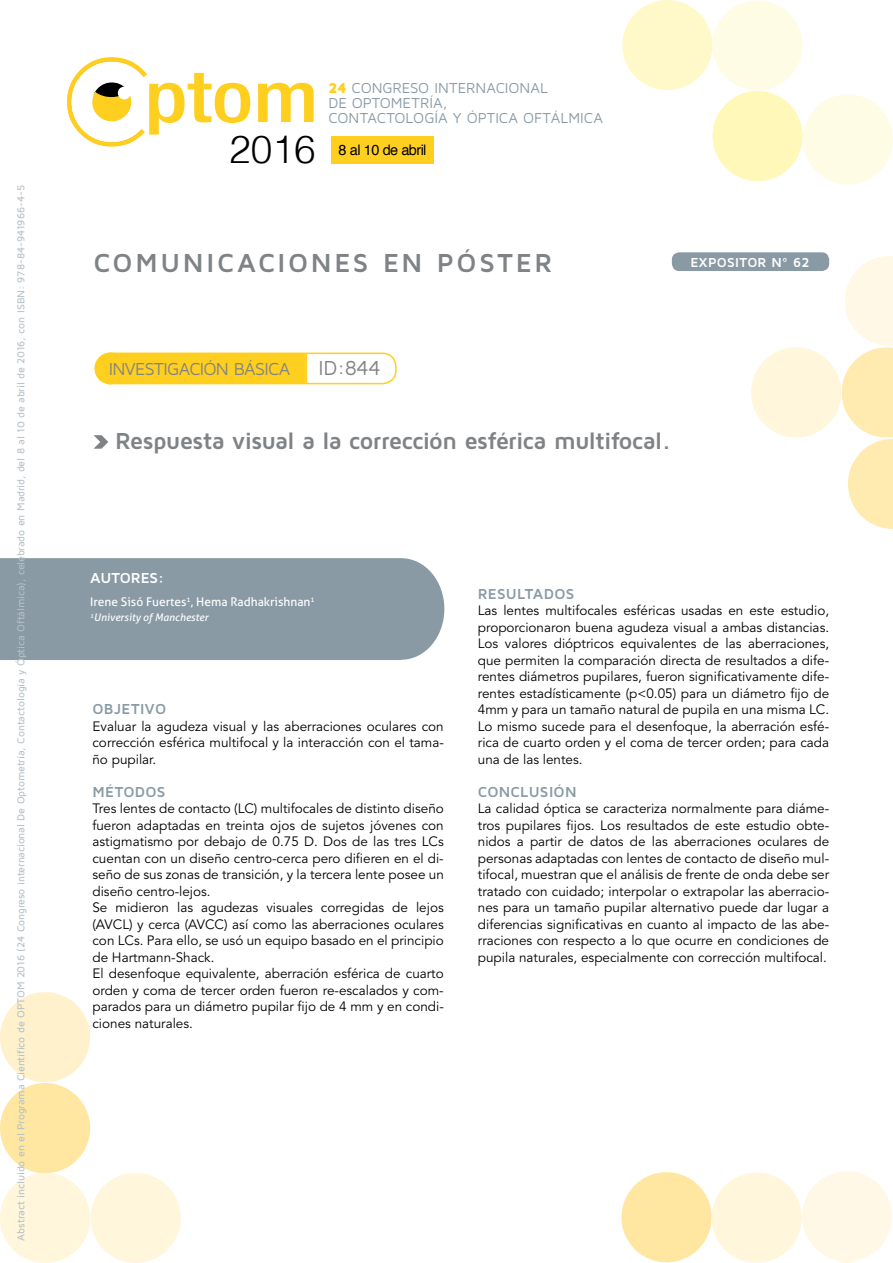
<style>
.page{position:relative;width:893px;height:1263px;background:#fff}
.page>*{position:absolute;margin:0;border:0;box-sizing:border-box;transform-origin:0 0}
.t1{font:300 38.85px "Helvetica";color:#000}
.t2{font:700 27px "Maven Pro";letter-spacing:.095em;color:#808385}
.t3{font:700 24px "Maven Pro";letter-spacing:-.025em;color:#808385}
.t4{font:21px "Maven Pro";color:#808385}
.t5{font:18px "Maven Pro";letter-spacing:-.04em;color:#808385}
.t6{font:700 15px "Maven Pro";letter-spacing:.02em;color:#899aa5}
.t7{font:700 15px "Maven Pro";letter-spacing:.005em;color:#fff}
.t8{font:14.85px/14.9px "Maven Pro";letter-spacing:-.005em;color:#899aa5}
.t9{font:14.55px "Helvetica";letter-spacing:-.04em;color:#000}
.t10{font:13.5px/16.5px "Avenir LT Std";color:#000;text-align:justify}
.t11{font:700 13.5px "Maven Pro";letter-spacing:.025em;color:#fff}
.t12{font:12px "Aller";color:#fff}
.t13{font:500 10.5px "Maven Pro";letter-spacing:-.015em;color:#b6c0c7}
.t14{font:italic 10.5px "Aller";color:#fff}
.s1{font-weight:900;color:#ffcf1f}
</style>
<div class="page">
<div style="left:331px;top:136px;width:103px;height:28px;background:#ffcf1f"></div>
<div style="left:803px;top:94px;width:90px;height:91px;background:#fffce5;border-radius:50%"></div>
<div style="left:622px;top:0;width:90px;height:90px;background:#fff9c9;border-radius:50%"></div>
<div style="left:712px;top:91px;width:91px;height:90px;background:#fff8b9;border-radius:50%"></div>
<div style="left:712px;top:0;width:91px;height:91px;background:#fffce5;border-radius:50%"></div>
<svg style="left:258px;top:83px;width:56px;height:39px"></svg>
<svg style="left:67px;top:57px;width:183px;height:90px"></svg>
<div style="left:802px;top:1171px;width:90px;height:90px;background:#fff8e6;border-radius:50%"></div>
<div style="left:621px;top:1172px;width:91px;height:90px;background:#ffe7a2;border-radius:50%"></div>
<div style="left:712px;top:1172px;width:90px;height:91px;background:#fff6dc;border-radius:50%"></div>
<div style="left:0;top:992px;width:90px;height:90px;background:#fff1cc;border-radius:50%"></div>
<div style="left:0;top:1083px;width:90px;height:90px;background:#ffe7a2;border-radius:50%"></div>
<div style="left:0;top:1173px;width:90px;height:90px;background:#fff6dc;border-radius:50%"></div>
<div style="left:91px;top:1173px;width:90px;height:90px;background:#fff6dc;border-radius:50%"></div>
<svg style="left:842px;top:256px;width:51px;height:273px"></svg>
<div style="left:751px;top:347px;width:90px;height:90px;background:#fff6dc;border-radius:50%"></div>
<div style="left:672px;top:252px;width:157px;height:19px;background:#899aa5;border-radius:8px"></div>
<div style="left:94px;top:352px;width:32px;height:32px;background:#ffcf1f;border-radius:50%"></div>
<div style="left:109px;top:353px;width:197px;height:31px;background:#ffcf1f"></div>
<svg style="left:305px;top:352px;width:92px;height:33px"></svg>
<svg style="left:839px;top:1262px;width:17px;height:1px"></svg>
<svg style="left:94px;top:435px;width:14px;height:14px"></svg>
<div style="left:0;top:558px;width:444px;height:102px;background:#899aa5"></div>
<p class="t13" style="left:14px;top:1240px;width:1057px;rotate:-90deg">Abstract incluido en el Programa Científico de OPTOM 2016 (24 Congreso internacional De Optometría, Contactología y Óptica Oftálmica), celebrado en Madrid, del 8 al 10 de abril de 2016, con ISBN: 978-84-941966-4-5</p>
<p class="t8" style="left:328px;top:80px;width:276px"><span class="s1">24</span> CONGRESO INTERNACIONAL<br>DE OPTOMETRÍA,<br>CONTACTOLOGÍA Y ÓPTICA OFTÁLMICA</p>
<h1 class="t1" style="left:229px;top:118px;width:88px">2016</h1>
<p class="t9" style="left:339px;top:138px;width:89px">8 al 10 de abril</p>
<h2 class="t2" style="left:93px;top:245px;width:308px">COMUNICACIONES EN</h2>
<h2 class="t2" style="left:437px;top:245px;width:117px">PÓSTER</h2>
<p class="t11" style="left:691px;top:254px;width:120px">EXPOSITOR Nº 62</p>
<h3 class="t5" style="left:109px;top:358px;width:183px">INVESTI GACI ÓN BÁSI CA</h3>
<h3 class="t4" style="left:319px;top:355px;width:64px">ID:844</h3>
<h3 class="t3" style="left:115px;top:425px;width:557px">RESPUESTA VISUAL A LA CORRECCIÓN ESFÉRICA MULTIFOCAL.</h3>
<p class="t7" style="left:90px;top:568px;width:76px">AUTORES:</p>
<p class="t12" style="left:90px;top:595px;width:226px">Irene Sisó Fuertes<sup>1</sup>, Hema Radhakrishnan<sup>1</sup></p>
<p class="t14" style="left:90px;top:611px;width:120px"><sup>1</sup>University of Manchester</p>
<p class="t6" style="left:92px;top:699px;width:75px">OBJETIVO</p>
<p class="t10" style="left:92px;top:718px;width:353px">Evaluar la agudeza visual y las aberraciones oculares con corrección esférica multifocal y la interacción con el tama&shy;ño pupilar.</p>
<p class="t6" style="left:92px;top:782px;width:75px">M ÉTODOS</p>
<p class="t10" style="left:92px;top:800px;width:353px;text-align:left">Tres lentes de contacto (LC) multifocales de distinto diseño fueron adaptadas en treinta ojos de sujetos jóvenes con astigmatismo por debajo de 0.75 D. Dos de las tres LCs cuentan con un diseño centro-cerca pero difieren en el di&shy;seño de sus zonas de transición, y la tercera lente posee un diseño centro-lejos.<br>Se midieron las agudezas visuales corregidas de lejos (AVCL) y cerca (AVCC) así como las aberraciones oculares con LCs. Para ello, se usó un equipo basado en el principio de Hartmann-Shack.<br>El desenfoque equivalente, aberración esférica de cuarto orden y coma de tercer orden fueron re-escalados y com&shy;parados para un diámetro pupilar fijo de 4 mm y en condi&shy;ciones naturales.</p>
<p class="t6" style="left:478px;top:584px;width:98px">RESULTADOS</p>
<p class="t10" style="left:478px;top:602px;width:353px">Las lentes multifocales esféricas usadas en este estudio, proporcionaron buena agudeza visual a ambas distancias.<br>Los valores dióptricos equivalentes de las aberraciones, que permiten la comparación directa de resultados a dife&shy;rentes diámetros pupilares, fueron significativamente dife&shy;rentes estadísticamente (p&lt;0.05) para un diámetro fijo de 4mm y para un tamaño natural de pupila en una misma LC.<br>Lo mismo sucede para el desenfoque, la aberración esfé&shy;rica de cuarto orden y el coma de tercer orden; para cada una de las lentes.</p>
<p class="t6" style="left:478px;top:782px;width:100px">CONCLUSIÓN</p>
<p class="t10" style="left:478px;top:800px;width:353px">La calidad óptica se caracteriza normalmente para diáme&shy;tros pupilares fijos. Los resultados de este estudio obte&shy;nidos a partir de datos de las aberraciones oculares de personas adaptadas con lentes de contacto de diseño mul&shy;tifocal, muestran que el análisis de frente de onda debe ser tratado con cuidado; interpolar o extrapolar las aberracio&shy;nes para un tamaño pupilar alternativo puede dar lugar a diferencias significativas en cuanto al impacto de las abe&shy;rraciones con respecto a lo que ocurre en condiciones de pupila naturales, especialmente con corrección multifocal.</p>
</div>
